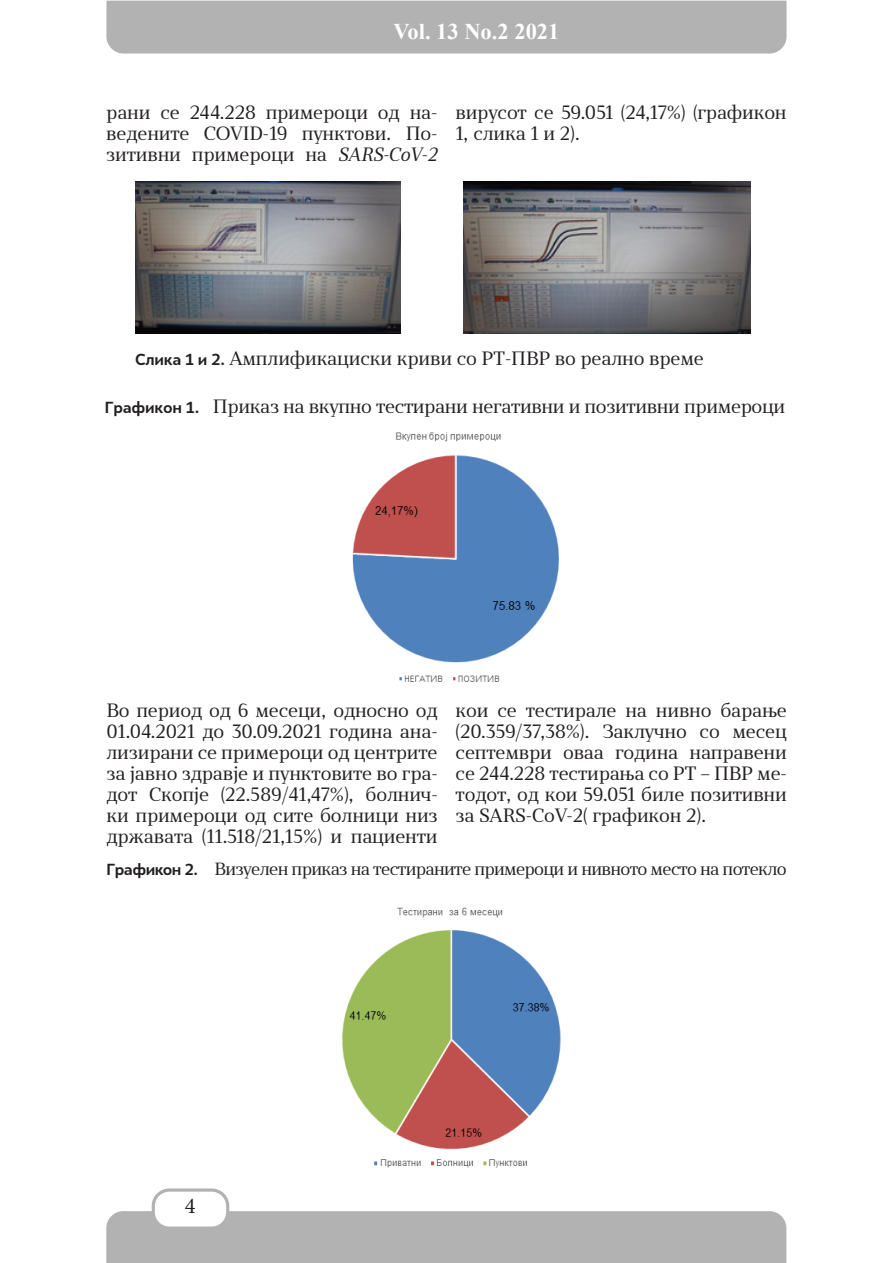
<style>
.page{position:relative;width:893px;height:1263px;background:#fff}
.page>*{position:absolute;margin:0;border:0;box-sizing:border-box;transform-origin:0 0}
.t1{font:700 22.5px "Times New Roman";color:#fff}
.t2{font:22.5px "Minion Pro";color:#231f20}
.t3{font:18px/21px "Skola Serif";letter-spacing:-.01em;color:#231f20;text-align:justify}
.t4{font:16.5px "Skola Serif";letter-spacing:-.04em;color:#231f20}
.s1{font-family:"Skola Serif It"}
.s2{font-family:"Skola Sans";font-weight:700;font-size:15px}
</style>
<div class="page">
<div style="left:106px;top:1px;width:680px;height:53px;background:#b2b2b2"></div>
<div style="left:106px;top:1211px;width:680px;height:52px;background:#b2b2b2"></div>
<div style="left:153px;top:1190px;width:75px;height:38px;background:#fff;border-radius:16px"></div>
<div style="left:152px;top:1188px;width:77px;height:42px;border:3px solid #b2b2b2;border-radius:16px"></div>
<img style="left:136px;top:181px;width:265px;height:153px">
<img style="left:463px;top:181px;width:288px;height:153px">
<img style="left:352px;top:432px;width:207px;height:250px">
<img style="left:342px;top:907px;width:219px;height:261px">
<p class="t1" style="left:393px;top:15px;width:168px">Vol. 13 No.2 2021</p>
<p class="t3" style="left:106px;top:102px;width:333px">рани се 244.228 примероци од на&shy;ведените COVID-19 пунктови. По&shy;зитивни примероци на <span class="s1">SARS-CoV-2</span></p>
<p class="t3" style="left:455px;top:102px;width:333px">вирусот се 59.051 (24,17%) (графикон<br>1, слика 1 и 2).</p>
<p class="t3" style="left:135px;top:348px;width:570px"><span class="s2">Слика 1 и 2.</span> Амплификациски криви со РТ-ПВР во реално време</p>
<p class="t3" style="left:105px;top:395px;width:682px"><span class="s2">Графикон 1.</span> Приказ на вкупно тестирани негативни и позитивни примероци</p>
<p class="t3" style="left:106px;top:700px;width:333px">Во период од 6 месеци, односно од 01.04.2021 до 30.09.2021 година ана&shy;лизирани се примероци од центрите за јавно здравје и пунктовите во гра&shy;дот Скопје (22.589/41,47%), болнич&shy;ки примероци од сите болници низ државата (11.518/21,15%) и пациенти</p>
<p class="t3" style="left:456px;top:700px;width:333px">кои се тестирале на нивно барање (20.359/37,38%). Заклучно со месец септември оваа година направени се 244.228 тестирања со РТ – ПВР ме&shy;тодот, од кои 59.051 биле позитивни за SARS-CoV-2( графикон 2).</p>
<p class="t4" style="left:107px;top:859px;width:682px"><span class="s2">Графикон 2.</span> Визуелен приказ на тестираните примероци и нивното место на потекло</p>
<p class="t2" style="left:185px;top:1190px;width:12px">4</p>
</div>
